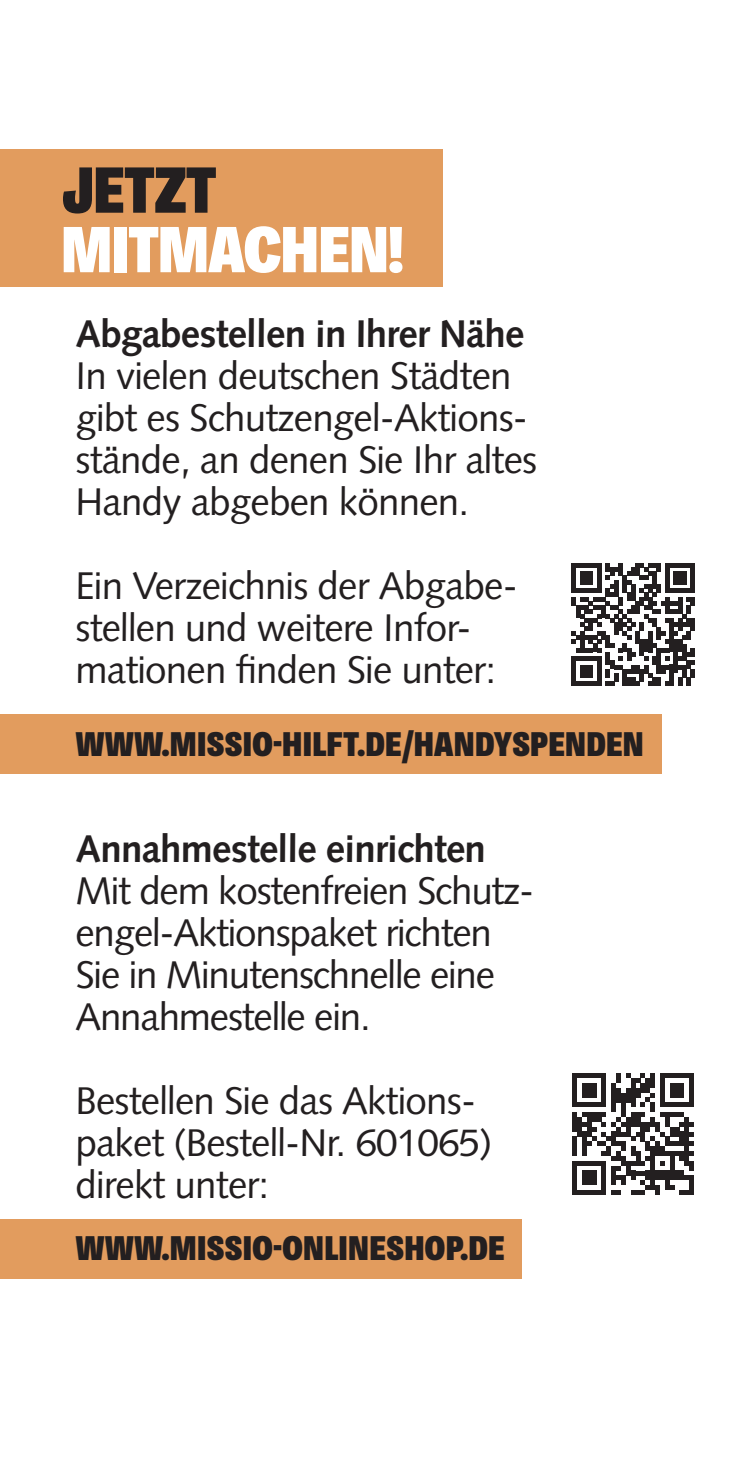
<style>
.page{position:relative;width:735px;height:1469px;background:#fff}
.page>*{position:absolute;margin:0;border:0;box-sizing:border-box;transform-origin:0 0}
.t1{font:900 66.5px "Ballinger Condensed";letter-spacing:-.02em;color:#fff}
.t2{font:900 66.5px "Ballinger Condensed";letter-spacing:-.02em;color:#231f20}
.t3{font:38.5px/42px "Syntax LT Pro";letter-spacing:-.02em;color:#231f20}
.t4{font:700 38.5px "Syntax LT Pro";letter-spacing:-.02em;color:#231f20}
.t5{font:900 35px "Ballinger Condensed";color:#231f20}
</style>
<div class="page">
<div style="left:0;top:714px;width:661px;height:60px;background:#e29c5e"></div>
<div style="left:0;top:1218px;width:521px;height:60px;background:#e29c5e"></div>
<svg style="left:571px;top:563px;width:123px;height:123px"></svg>
<hr style="left:572px;top:1073px;width:4px;height:29px;background:#231f20">
<div style="left:581px;top:1082px;width:5px;height:15px;background:#231f20"></div>
<div style="left:586px;top:1082px;width:5px;height:15px;background:#231f20"></div>
<div style="left:591px;top:1082px;width:5px;height:15px;background:#231f20"></div>
<svg style="left:576px;top:1073px;width:25px;height:5px"></svg>
<div style="left:601px;top:1073px;width:5px;height:29px;background:#231f20"></div>
<hr style="left:611px;top:1082px;width:4px;height:20px;background:#231f20">
<div style="left:615px;top:1073px;width:5px;height:9px;background:#231f20"></div>
<div style="left:615px;top:1087px;width:5px;height:15px;background:#231f20"></div>
<div style="left:625px;top:1087px;width:5px;height:15px;background:#231f20"></div>
<div style="left:630px;top:1078px;width:5px;height:24px;background:#231f20"></div>
<div style="left:635px;top:1087px;width:5px;height:10px;background:#231f20"></div>
<svg style="left:626px;top:1073px;width:19px;height:9px"></svg>
<div style="left:640px;top:1082px;width:5px;height:10px;background:#231f20"></div>
<div style="left:645px;top:1078px;width:5px;height:14px;background:#231f20"></div>
<hr style="left:650px;top:1073px;width:4px;height:14px;background:#231f20">
<div style="left:659px;top:1073px;width:5px;height:29px;background:#231f20"></div>
<div style="left:669px;top:1082px;width:5px;height:15px;background:#231f20"></div>
<div style="left:674px;top:1082px;width:5px;height:15px;background:#231f20"></div>
<div style="left:679px;top:1082px;width:5px;height:15px;background:#231f20"></div>
<svg style="left:664px;top:1073px;width:25px;height:5px"></svg>
<hr style="left:689px;top:1073px;width:4px;height:29px;background:#231f20">
<svg style="left:572px;top:1092px;width:121px;height:102px"></svg>
<div style="left:0;top:149px;width:442px;height:138px;background:#e29c5e"></div>
<p class="t2" style="left:61px;top:152px;width:157px">JETZT</p>
<p class="t1" style="left:61px;top:212px;width:344px">MITMACHEN!</p>
<p class="t4" style="left:75px;top:310px;width:450px">Abgabestellen in Ihrer Nähe</p>
<p class="t3" style="left:75px;top:354px;width:463px">In vielen deutschen Städten gibt es Schutzengel-Aktions&shy;stände, an denen Sie Ihr altes<br>Handy abgeben können.</p>
<p class="t3" style="left:75px;top:564px;width:438px">Ein Verzeichnis der Abgabe&shy;stellen und weitere Infor&shy;mationen finden Sie unter:</p>
<p class="t5" style="left:75px;top:724px;width:569px">WWW.MISSIO-HILFT.DE/HANDYSPENDEN</p>
<p class="t4" style="left:75px;top:825px;width:412px">Annahmestelle einrichten</p>
<p class="t3" style="left:75px;top:869px;width:460px">Mit dem kostenfreien Schutz&shy;engel-Aktionspaket richten<br>Sie in Minutenschnelle eine<br>Annahmestelle ein.</p>
<p class="t3" style="left:75px;top:1079px;width:402px">Bestellen Sie das Aktions-</p>
<p class="t3" style="left:75px;top:1121px;width:418px">paket (Bestell-Nr. 601065)</p>
<p class="t3" style="left:75px;top:1163px;width:195px">direkt unter:</p>
<p class="t5" style="left:75px;top:1227px;width:430px">WWW.MISSIO-ONLINESHOP.DE</p>
</div>
